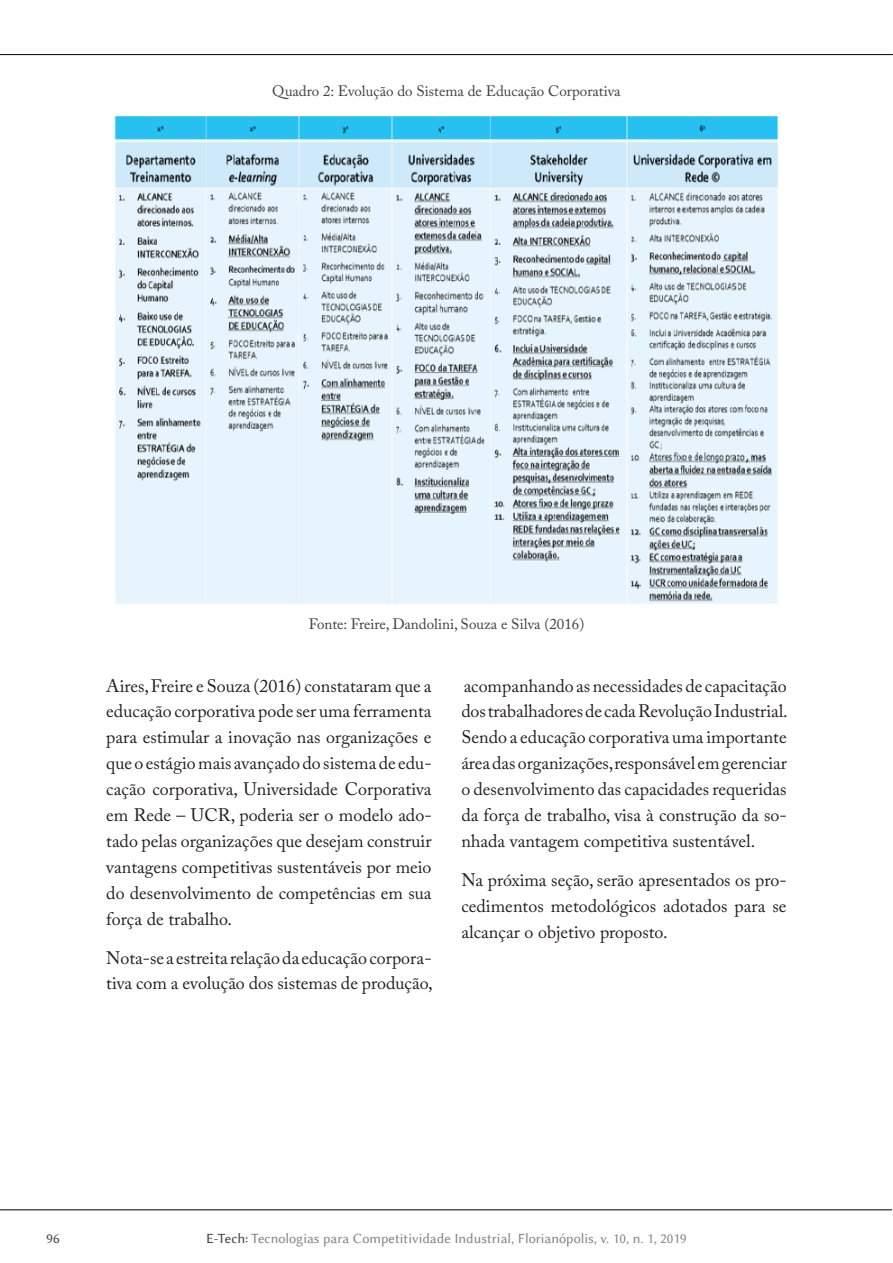
<style>
.page{position:relative;width:893px;height:1263px;background:#fff}
.page>*{position:absolute;margin:0;border:0;box-sizing:border-box;transform-origin:0 0}
.t1{font:18px/26px "Adobe Caslon Pro";color:#231f20;text-align:justify}
.fonte{font:15px "Adobe Caslon Pro";color:#3e3e3f}
.t2{font:14.25px "Lin Biolinum";color:#808285}
.t3{font:14.25px "Lin Biolinum";color:#3e3e3f}
.s1{color:#3e3e3f}
</style>
<div class="page">
<hr style="left:0;top:1209px;width:892px;height:1px;background:#000">
<hr style="left:0;top:54px;width:893px;height:1px;background:#000">
<img style="left:114px;top:116px;width:665px;height:488px">
<p class="fonte" style="left:272px;top:82px;width:350px">Quadro 2: Evolução do Sistema de Educação Corporativa</p>
<p class="fonte" style="left:309px;top:615px;width:277px">Fonte: Freire, Dandolini, Souza e Silva (2016)</p>
<p class="t1" style="left:106px;top:672px;width:327px">Aires, Freire e Souza (2016) constataram que a educação corporativa pode ser uma ferramenta para estimular a inovação nas organizações e que o estágio mais avançado do sistema de edu&shy;cação corporativa, Universidade Corporativa em Rede – UCR, poderia ser o modelo ado&shy;tado pelas organizações que desejam construir vantagens competitivas sustentáveis por meio do desenvolvimento de competências em sua força de trabalho.</p>
<p class="t1" style="left:106px;top:944px;width:328px">Nota-se a estreita relação da educação corpora&shy;tiva com a evolução dos sistemas de produção,</p>
<p class="t1" style="left:461px;top:672px;width:328px">acompanhando as necessidades de capacitação dos trabalhadores de cada Revolução Industrial.<br>Sendo a educação corporativa uma importante área das organizações, responsável em gerenciar o desenvolvimento das capacidades requeridas da força de trabalho, visa à construção da so&shy;nhada vantagem competitiva sustentável.</p>
<p class="t1" style="left:461px;top:866px;width:327px">Na próxima seção, serão apresentados os pro&shy;cedimentos metodológicos adotados para se alcançar o objetivo proposto.</p>
<p class="t3" style="left:47px;top:1230px;width:15px">96</p>
<p class="t2" style="left:206px;top:1230px;width:482px"><span class="s1">E-Tech:</span> Tecnologias para Competitividade Industrial, Florianópolis, v. 10, n. 1, 2019</p>
</div>
